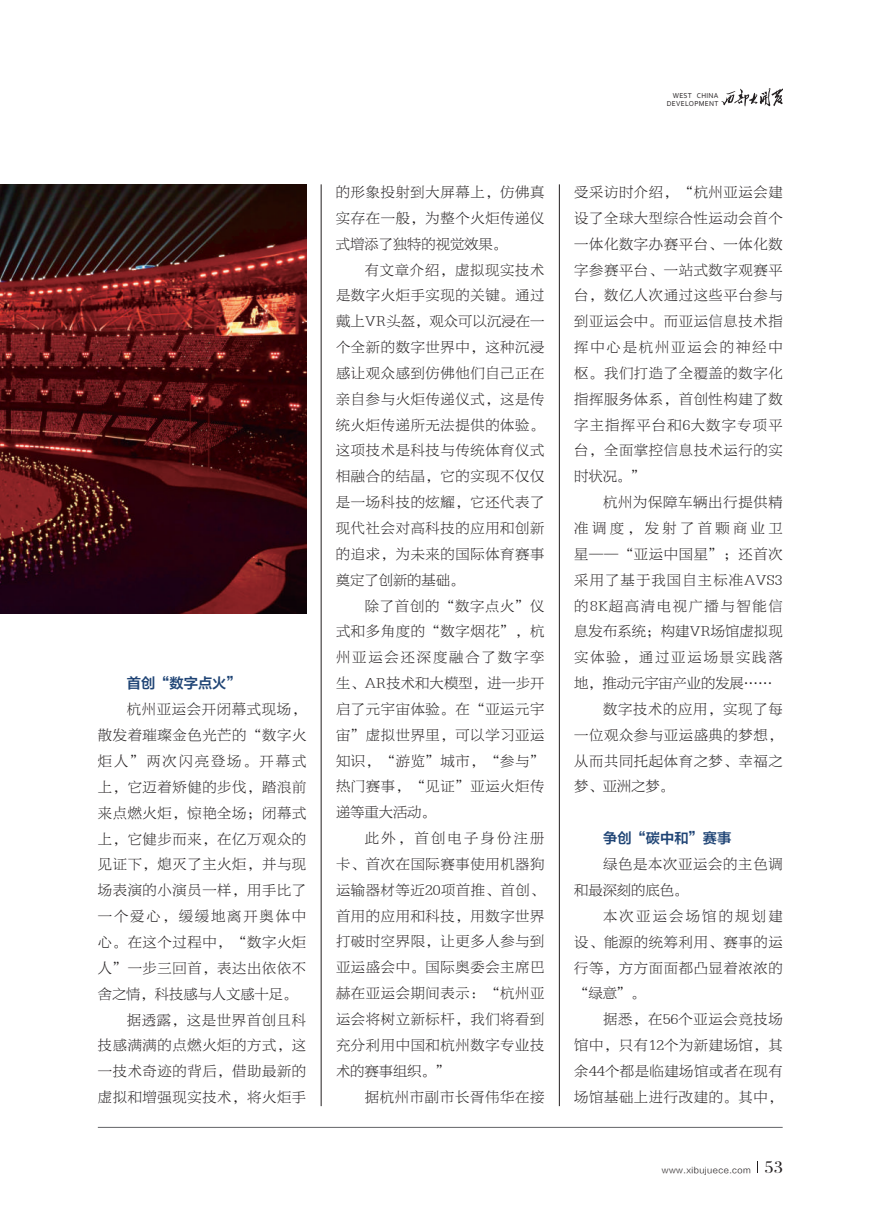
<style>
.page{position:relative;width:872px;height:1211px;background:#fff}
.page>*{position:absolute;margin:0;border:0;box-sizing:border-box;transform-origin:0 0}
.t1{font:14.25px/25.8px "FZBYFKSK GBK1 0";letter-spacing:.05em;color:#231f20;text-align:justify}
.t2{font:14.25px "FZBYFKSK GBK1 0";letter-spacing:.135em;color:#231f20}
.t3{font:14.25px "FZLTZCHK GBK1 0";color:#1f4475}
.t4{font:14.25px "FZBYFKSK GBK1 0";color:#231f20}
.t5{font:8.25px "FZLTXIHJW GB1 0";letter-spacing:.055em;color:#231f20}
.t6{font:7.5px/7.8px "Corbel";letter-spacing:.04em;color:#231f20;text-align:right;scale:.96 1}
.s1{font-family:"FZS3 JW GB1 0";font-size:18px}
</style>
<div class="page">
<svg style="left:757px;top:1161px;width:1px;height:12px"></svg>
<svg style="left:721px;top:88px;width:62px;height:18px"></svg>
<hr style="left:98px;top:1126px;width:684px;height:1px;background:#6c6d70">
<img style="left:0;top:184px;width:306px;height:429px">
<hr style="left:321px;top:184px;width:1px;height:922px;background:#231f20">
<hr style="left:559px;top:184px;width:1px;height:922px;background:#231f20">
<p class="t6" style="left:667px;top:93px;width:55px">WEST CHINA<br>DEVELOPMENT</p>
<p class="t3" style="left:127px;top:675px;width:115px">首创“数字点火”</p>
<p class="t1" style="left:127px;top:697px;width:181px">杭州亚运会开闭幕式现场，</p>
<p class="t1" style="left:98px;top:722px;width:210px">散发着璀璨金色光芒的“数字火</p>
<p class="t2" style="left:98px;top:753px;width:210px">炬人”两次闪亮登场。开幕式</p>
<p class="t1" style="left:98px;top:774px;width:210px">上，它迈着矫健的步伐，踏浪前</p>
<p class="t1" style="left:98px;top:800px;width:210px">来点燃火炬，惊艳全场；闭幕式</p>
<p class="t1" style="left:98px;top:826px;width:210px">上，它健步而来，在亿万观众的</p>
<p class="t1" style="left:98px;top:851px;width:210px">见证下，熄灭了主火炬，并与现</p>
<p class="t1" style="left:98px;top:877px;width:210px">场表演的小演员一样，用手比了</p>
<p class="t2" style="left:98px;top:908px;width:210px">一个爱心，缓缓地离开奥体中</p>
<p class="t1" style="left:98px;top:929px;width:210px">心。在这个过程中，“数字火炬</p>
<p class="t1" style="left:98px;top:955px;width:210px">人”一步三回首，表达出依依不</p>
<p class="t4" style="left:98px;top:985px;width:201px">舍之情，科技感与人文感十足。</p>
<p class="t1" style="left:127px;top:1006px;width:181px">据透露，这是世界首创且科</p>
<p class="t1" style="left:98px;top:1032px;width:210px">技感满满的点燃火炬的方式，这</p>
<p class="t1" style="left:98px;top:1058px;width:210px">一技术奇迹的背后，借助最新的</p>
<p class="t1" style="left:98px;top:1084px;width:210px">虚拟和增强现实技术，将火炬手</p>
<p class="t1" style="left:336px;top:179px;width:210px">的形象投射到大屏幕上，仿佛真实存在一般，为整个火炬传递仪式增添了独特的视觉效果。</p>
<p class="t1" style="left:336px;top:257px;width:210px;text-indent:29px">有文章介绍，虚拟现实技术是数字火炬手实现的关键。通过戴上VR头盔，观众可以沉浸在一个全新的数字世界中，这种沉浸感让观众感到仿佛他们自己正在亲自参与火炬传递仪式，这是传统火炬传递所无法提供的体验。这项技术是科技与传统体育仪式相融合的结晶，它的实现不仅仅是一场科技的炫耀，它还代表了现代社会对高科技的应用和创新的追求，为未来的国际体育赛事奠定了创新的基础。</p>
<p class="t1" style="left:336px;top:593px;width:210px;text-indent:29px">除了首创的“数字点火”仪式和多角度的“数字烟花”，杭州亚运会还深度融合了数字孪生、AR技术和大模型，进一步开启了元宇宙体验。在“亚运元宇宙”虚拟世界里，可以学习亚运知识，“游览”城市，“参与”热门赛事，“见证”亚运火炬传递等重大活动。　　</p>
<p class="t1" style="left:336px;top:825px;width:210px;text-indent:29px">此外，首创电子身份注册卡、首次在国际赛事使用机器狗运输器材等近20项首推、首创、首用的应用和科技，用数字世界打破时空界限，让更多人参与到亚运盛会中。国际奥委会主席巴赫在亚运会期间表示：“杭州亚运会将树立新标杆，我们将看到充分利用中国和杭州数字专业技术的赛事组织。”</p>
<p class="t1" style="left:365px;top:1083px;width:181px">据杭州市副市长胥伟华在接</p>
<p class="t1" style="left:574px;top:179px;width:210px">受采访时介绍，“杭州亚运会建设了全球大型综合性运动会首个一体化数字办赛平台、一体化数字参赛平台、一站式数字观赛平台，数亿人次通过这些平台参与到亚运会中。而亚运信息技术指挥中心是杭州亚运会的神经中枢。我们打造了全覆盖的数字化指挥服务体系，首创性构建了数字主指挥平台和6大数字专项平台，全面掌控信息技术运行的实时状况。”</p>
<p class="t1" style="left:574px;top:489px;width:210px;text-indent:29px">杭州为保障车辆出行提供精准调度，发射了首颗商业卫星——“亚运中国星”；还首次采用了基于我国自主标准AVS3的8K超高清电视广播与智能信息发布系统；构建VR场馆虚拟现实体验，通过亚运场景实践落地，推动元宇宙产业的发展……</p>
<p class="t1" style="left:574px;top:696px;width:210px;text-indent:29px">数字技术的应用，实现了每一位观众参与亚运盛典的梦想，从而共同托起体育之梦、幸福之梦、亚洲之梦。</p>
<p class="t3" style="left:603px;top:830px;width:130px">争创“碳中和”赛事</p>
<p class="t1" style="left:574px;top:851px;width:210px;text-indent:29px">绿色是本次亚运会的主色调和最深刻的底色。</p>
<p class="t1" style="left:574px;top:903px;width:210px;text-indent:29px">本次亚运会场馆的规划建设、能源的统筹利用、赛事的运行等，方方面面都凸显着浓浓的“绿意”。</p>
<p class="t1" style="left:574px;top:1006px;width:210px;text-indent:29px">据悉，在56个亚运会竞技场馆中，只有12个为新建场馆，其余44个都是临建场馆或者在现有场馆基础上进行改建的。其中，</p>
<p class="t5" style="left:662px;top:1165px;width:123px">www.xibujuece.com <span class="s1">53</span></p>
</div>
